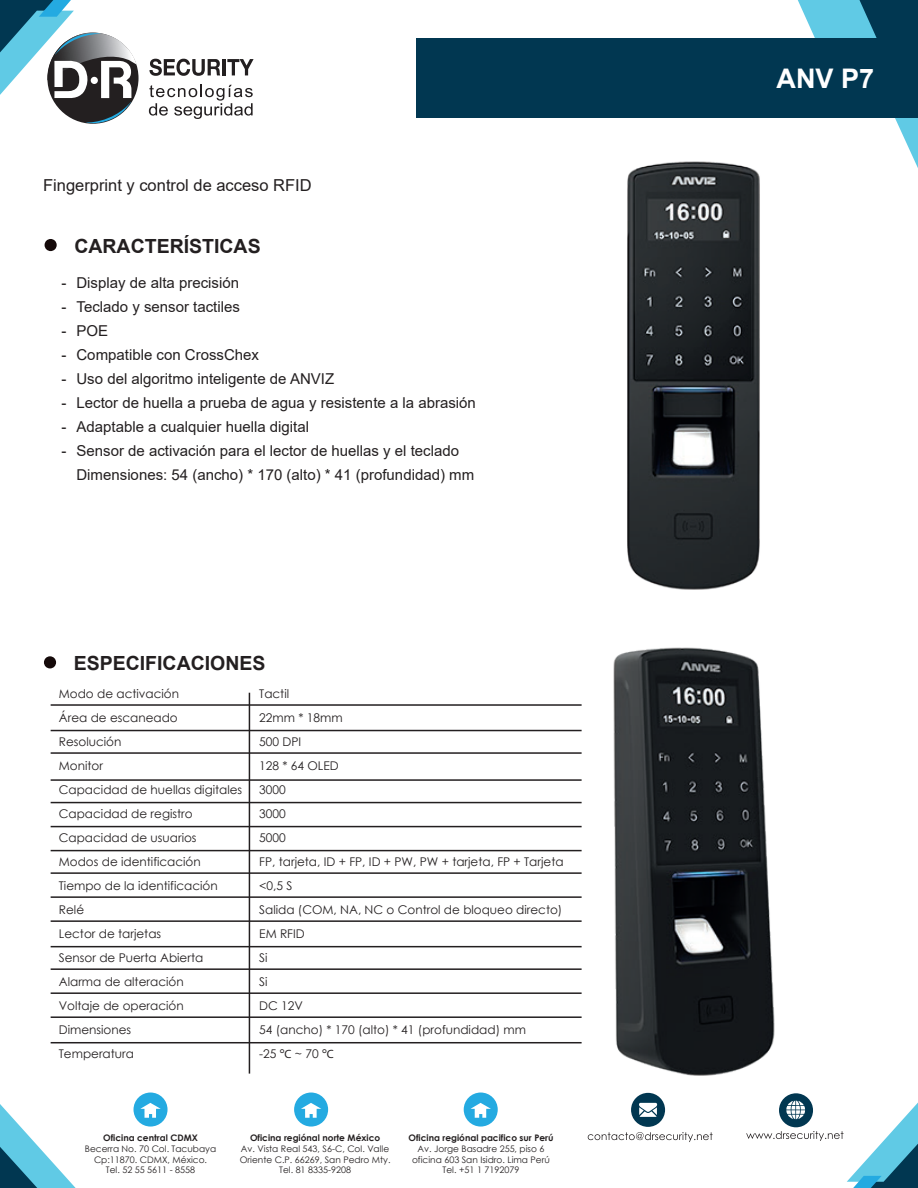
<style>
.page{position:relative;width:918px;height:1188px;background:#fff}
.page>*{position:absolute;margin:0;border:0;box-sizing:border-box;transform-origin:0 0}
.t1{font:700 27px "Arial";color:#fff}
.t2{font:700 19.5px "Arial";color:#231f20}
.t3{font:16.5px "Arial";color:#231f20}
.t4{font:15px/24px "Arial";color:#231f20}
.t5{font:12px/24px "Century Gothic";color:#231f20}
.t6{font:9px/10.8px "Century Gothic";color:#231f20;text-align:center}
.t7{font:700 9px "Century Gothic";color:#231f20}
.s1{font-family:"Myriad Pro"}
</style>
<div class="page">
<svg style="left:44px;top:656px;width:12px;height:12px"></svg>
<svg style="left:45px;top:239px;width:12px;height:12px"></svg>
<hr style="left:249px;top:693px;width:1px;height:381px;background:#231f20">
<hr style="left:51px;top:704px;width:531px;height:2px;background:#231f20">
<hr style="left:51px;top:730px;width:531px;height:1px;background:#231f20">
<hr style="left:51px;top:752px;width:531px;height:2px;background:#231f20">
<hr style="left:51px;top:779px;width:531px;height:2px;background:#231f20">
<hr style="left:51px;top:802px;width:531px;height:1px;background:#231f20">
<hr style="left:51px;top:826px;width:531px;height:1px;background:#231f20">
<hr style="left:51px;top:850px;width:531px;height:1px;background:#231f20">
<hr style="left:51px;top:872px;width:531px;height:2px;background:#231f20">
<hr style="left:51px;top:896px;width:531px;height:2px;background:#231f20">
<hr style="left:51px;top:920px;width:531px;height:2px;background:#231f20">
<hr style="left:51px;top:946px;width:531px;height:1px;background:#231f20">
<hr style="left:51px;top:968px;width:531px;height:2px;background:#231f20">
<hr style="left:51px;top:992px;width:531px;height:2px;background:#231f20">
<hr style="left:51px;top:1016px;width:531px;height:2px;background:#231f20">
<hr style="left:51px;top:1042px;width:531px;height:1px;background:#231f20">
<img style="left:627px;top:161px;width:133px;height:429px">
<img style="left:468px;top:647px;width:307px;height:429px">
<svg style="left:0;top:1104px;width:76px;height:84px"></svg>
<svg style="left:797px;top:0;width:121px;height:168px"></svg>
<svg style="left:149px;top:59px;width:71px;height:17px"></svg>
<hr style="left:222px;top:59px;width:4px;height:16px;background:#231f20">
<svg style="left:227px;top:59px;width:27px;height:16px"></svg>
<svg style="left:0;top:0;width:137px;height:124px"></svg>
<svg style="left:149px;top:85px;width:104px;height:34px"></svg>
<div style="left:416px;top:38px;width:502px;height:80px;background:#013751"></div>
<div style="left:134px;top:1093px;width:34px;height:34px;background:#24aae1;border-radius:50%"></div>
<svg style="left:140px;top:1103px;width:21px;height:15px"></svg>
<svg style="left:779px;top:1093px;width:34px;height:34px"></svg>
<svg style="left:746px;top:1096px;width:172px;height:92px"></svg>
<div style="left:631px;top:1093px;width:34px;height:34px;background:#013751;border-radius:50%"></div>
<svg style="left:639px;top:1103px;width:18px;height:14px"></svg>
<svg style="left:588px;top:1132px;width:125px;height:10px"></svg>
<div style="left:294px;top:1093px;width:34px;height:34px;background:#24aae1;border-radius:50%"></div>
<svg style="left:301px;top:1103px;width:20px;height:15px"></svg>
<div style="left:464px;top:1093px;width:34px;height:34px;background:#24aae1;border-radius:50%"></div>
<svg style="left:471px;top:1103px;width:20px;height:15px"></svg>
<h3 class="t3" style="left:43px;top:174px;width:270px">Fingerprint y control de acceso RFID</h3>
<h2 class="t2" style="left:74px;top:232px;width:188px">CARACTERÍSTICAS</h2>
<p class="t4" style="left:61px;top:270px;width:6px;text-align:justify">- - - - - - - -</p>
<p class="t4" style="left:76px;top:270px;width:401px">Display de alta precisión<br>Teclado y sensor tactiles<br>POE<br>Compatible con CrossChex<br>Uso del algoritmo inteligente de ANVIZ<br>Lector de huella a prueba de agua y resistente a la abrasión Adaptable a cualquier huella digital<br>Sensor de activación para el lector de huellas y el teclado Dimensiones: 54 (ancho) * 170 (alto) * 41 (profundidad) mm</p>
<h2 class="t2" style="left:74px;top:649px;width:193px">ESPECIFICACIONES</h2>
<p class="t5" style="left:59px;top:682px;width:185px">Modo de activación<br>Área de escaneado<br>Resolución<br>Monitor<br>Capacidad de huellas digitales<br>Capacidad de registro<br>Capacidad de usuarios<br>Modos de identificación<br>Tiempo de la identificación<br>Relé<br>Lector de tarjetas<br>Sensor de Puerta Abierta<br>Alarma de alteración<br>Voltaje de operación<br>Dimensiones<br>Temperatura</p>
<p class="t5" style="left:259px;top:682px;width:306px">Tactil<br>22mm * 18mm<br>500 DPI<br>128 * 64 OLED<br>3000<br>3000<br>5000<br>FP, tarjeta, ID + FP, ID + PW, PW + tarjeta, FP + Tarjeta &lt;0,5 S<br>Salida (COM, NA, NC o Control de bloqueo directo)<br>EM RFID<br>Si<br>Si<br>DC 12V<br>54 (ancho) * 170 (alto) * 41 (profundidad) mm<br>-25 °<span class="s1">C</span> ~ 70 °<span class="s1">C</span></p>
<p class="t7" style="left:103px;top:1131px;width:96px">Oficina central CDMX</p>
<p class="t6" style="left:85px;top:1143px;width:133px">Becerra No. 70 Col. Tacubaya<br>Cp:11870. CDMX, México.<br>Tel. 52 55 5611 - 8558</p>
<p class="t7" style="left:250px;top:1131px;width:132px">Oficina regiónal norte México</p>
<p class="t6" style="left:240px;top:1143px;width:152px">Av. Vista Real 543, S6-C, Col. Valle<br>Oriente C.P. 66269, San Pedro Mty.<br>Tel. 81 8335-9208</p>
<p class="t7" style="left:409px;top:1131px;width:146px">Oficina regiónal pacifico sur Perú</p>
<p class="t6" style="left:412px;top:1143px;width:139px">Av. Jorge Basadre 255, piso 6 oficina 603 San Isidro. Lima Perú<br>Tel. +51 1 7192079</p>
<h1 class="t1" style="left:777px;top:59px;width:99px">ANV P7</h1>
</div>
